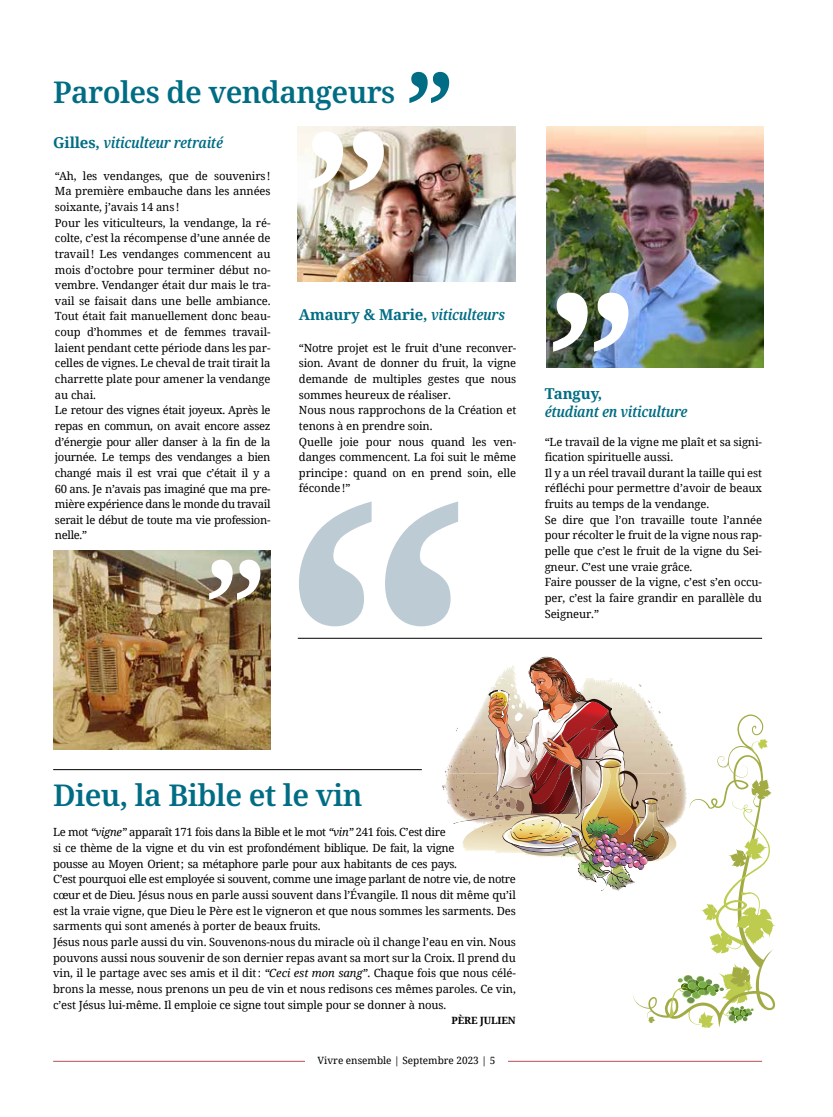
<style>
.page{position:relative;width:833px;height:1117px;background:#fff}
.page>*{position:absolute;margin:0;border:0;box-sizing:border-box;transform-origin:0 0}
.t1{font:600 30px "Noto Serif";letter-spacing:-.02em;color:#006d84}
.t2{font:italic 600 condensed 15px "Noto Serif";letter-spacing:-.01em;color:#006d84}
.t3{font:700 15px "Noto Serif";letter-spacing:-.01em;color:#006d84}
.t4{font:11.25px/15.6px "Noto Serif";letter-spacing:-.01em;color:#000}
.t5{font:10px "Noto Serif";color:#000}
.t6{font:700 10px "Noto Serif";letter-spacing:-.01em;color:#000}
.s1{font-weight:700;font-style:normal;font-stretch:normal}
.s2{font-weight:600;font-style:italic;font-stretch:condensed}
.s3{font-style:italic}
</style>
<div class="page">
<hr style="left:53px;top:1060px;width:709px;height:1px;background:#b84f55">
<div style="left:305px;top:1053px;width:203px;height:19px;background:#fff"></div>
<img style="left:442px;top:656px;width:219px;height:234px">
<img style="left:546px;top:126px;width:218px;height:241px">
<img style="left:298px;top:126px;width:217px;height:155px">
<hr style="left:53px;top:769px;width:369px;height:1px;background:#000">
<hr style="left:298px;top:637px;width:464px;height:1px;background:#000">
<img style="left:553px;top:292px;width:75px;height:59px">
<svg style="left:308px;top:131px;width:76px;height:59px"></svg>
<svg style="left:299px;top:501px;width:159px;height:125px"></svg>
<img style="left:53px;top:550px;width:217px;height:199px">
<svg style="left:209px;top:559px;width:51px;height:40px"></svg>
<svg style="left:409px;top:72px;width:40px;height:31px"></svg>
<svg style="left:632px;top:714px;width:144px;height:310px"></svg>
<svg style="left:751px;top:738px;width:17px;height:16px"></svg>
<svg style="left:646px;top:1010px;width:9px;height:13px"></svg>
<svg style="left:700px;top:779px;width:75px;height:175px"></svg>
<svg style="left:669px;top:963px;width:84px;height:65px"></svg>
<h1 class="t1" style="left:53px;top:71px;width:344px">Paroles de vendangeurs</h1>
<h2 class="t2" style="left:53px;top:133px;width:171px"><span class="s1">Gilles,</span> viticulteur retraité</h2>
<p class="t4" style="left:55px;top:167px;width:217px">“Ah, les vendanges, que de souvenirs!<br>Ma première embauche dans les années soixante, j’avais 14 ans!<br>Pour les viticulteurs, la vendange, la ré&shy;colte, c’est la récompense d’une année de travail! Les vendanges commencent au mois d’octobre pour terminer début no&shy;vembre. Vendanger était dur mais le tra&shy;vail se faisait dans une belle ambiance.<br>Tout était fait manuellement donc beau&shy;coup d’hommes et de femmes travail&shy;laient pendant cette période dans les par&shy;celles de vignes. Le cheval de trait tirait la charrette plate pour amener la vendange au chai.<br>Le retour des vignes était joyeux. Après le repas en commun, on avait encore assez d’énergie pour aller danser à la fin de la journée. Le temps des vendanges a bien changé mais il est vrai que c’était il y a 60 ans. Je n’avais pas imaginé que ma pre&shy;mière expérience dans le monde du travail serait le début de toute ma vie profession&shy;nelle.”</p>
<h2 class="t3" style="left:299px;top:304px;width:207px">Amaury &amp; Marie, <span class="s2">viticulteurs</span></h2>
<p class="t4" style="left:299px;top:339px;width:219px">“Notre projet est le fruit d’une reconver&shy;sion. Avant de donner du fruit, la vigne demande de multiples gestes que nous sommes heureux de réaliser.<br>Nous nous rapprochons de la Création et tenons à en prendre soin.<br>Quelle joie pour nous quand les ven&shy;danges commencent. La foi suit le même principe: quand on en prend soin, elle féconde!”</p>
<h2 class="t3" style="left:544px;top:382px;width:59px">Tanguy,</h2>
<h2 class="t2" style="left:544px;top:401px;width:144px">étudiant en viticulture</h2>
<p class="t4" style="left:544px;top:433px;width:219px">“Le travail de la vigne me plaît et sa signi&shy;fication spirituelle aussi.<br>Il y a un réel travail durant la taille qui est réfléchi pour permettre d’avoir de beaux fruits au temps de la vendange.<br>Se dire que l’on travaille toute l’année pour récolter le fruit de la vigne nous rap&shy;pelle que c’est le fruit de la vigne du Sei&shy;gneur. C’est une vraie grâce.<br>Faire pousser de la vigne, c’est s’en occu&shy;per, c’est la faire grandir en parallèle du Seigneur.”</p>
<h1 class="t1" style="left:53px;top:774px;width:311px">Dieu, la Bible et le vin</h1>
<p class="t4" style="left:53px;top:824px;width:464px">Le mot <span class="s3">“vigne”</span> apparaît 171 fois dans la Bible et le mot <span class="s3">“vin”</span> 241 fois. C’est dire<br>si ce thème de la vigne et du vin est profondément biblique. De fait, la vigne<br>pousse au Moyen Orient; sa métaphore parle pour aux habitants de ces pays.<br>C’est pourquoi elle est employée si souvent, comme une image parlant de notre vie, de notre cœur et de Dieu. Jésus nous en parle aussi souvent dans l’Évangile. Il nous dit même qu’il est la vraie vigne, que Dieu le Père est le vigneron et que nous sommes les sarments. Des sarments qui sont amenés à porter de beaux fruits.<br>Jésus nous parle aussi du vin. Souvenons-nous du miracle où il change l’eau en vin. Nous pouvons aussi nous souvenir de son dernier repas avant sa mort sur la Croix. Il prend du vin, il le partage avec ses amis et il dit: <span class="s3">“Ceci est mon sang”</span>. Chaque fois que nous célé&shy;brons la messe, nous prenons un peu de vin et nous redisons ces mêmes paroles. Ce vin, c’est Jésus lui-même. Il emploie ce signe tout simple pour se donner à nous.</p>
<p class="t6" style="left:451px;top:1013px;width:66px">PÈRE JULIEN</p>
<p class="t5" style="left:317px;top:1053px;width:179px">Vivre ensemble | Septembre 2023 | 5</p>
</div>
